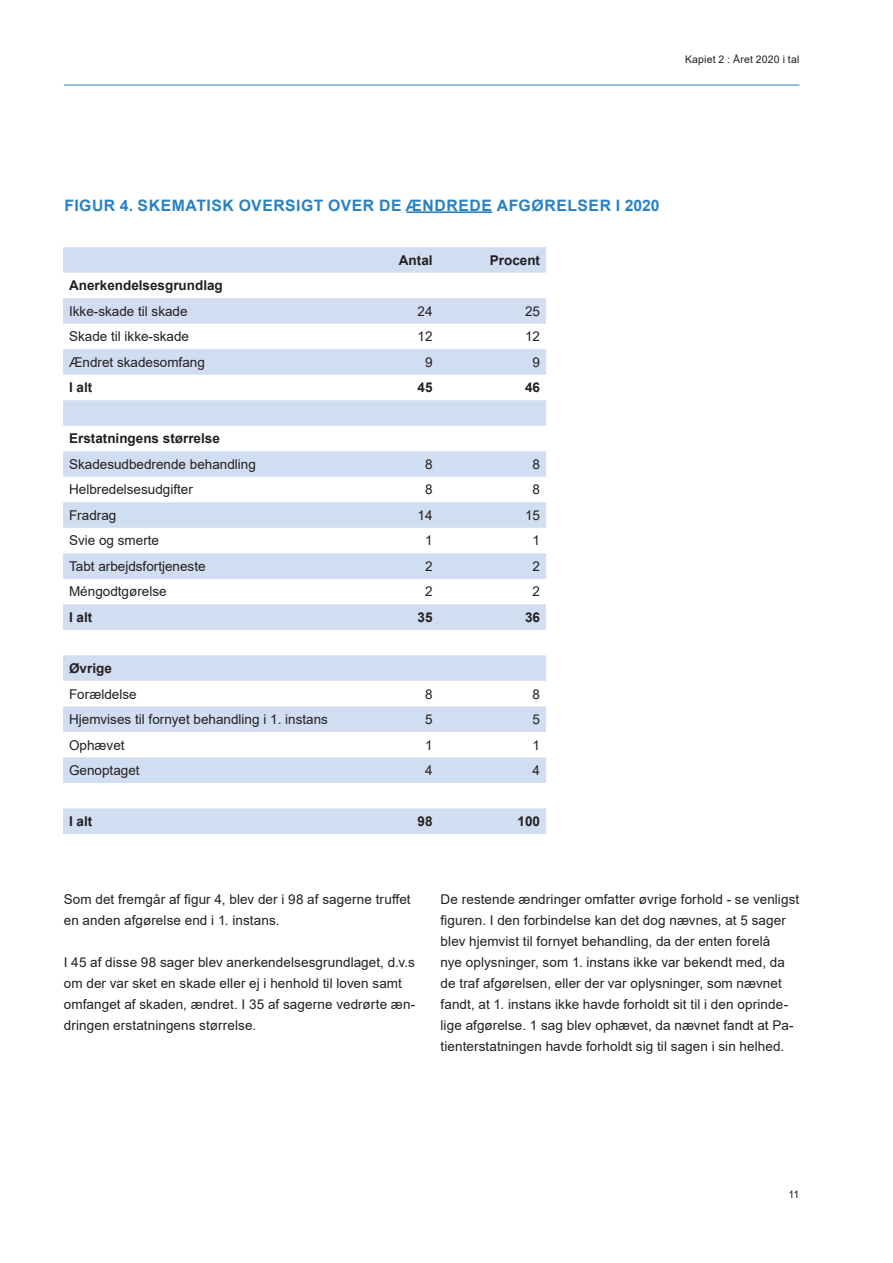
<style>
.page{position:relative;width:893px;height:1263px;background:#fff}
.page>*{position:absolute;margin:0;border:0;box-sizing:border-box;transform-origin:0 0}
.Brødtekst{font:700 15.75px "Arial";letter-spacing:.035em;color:#2981c4}
.Brødtekst-2{font:13.5px/21px "Arial";letter-spacing:.005em;color:#231f20}
.t1{font:700 13.5px "Arial";color:#231f20}
.Brødtekst-3{font:10.5px "Arial";letter-spacing:.015em;color:#231f20}
</style>
<div class="page">
<hr style="left:64px;top:85px;width:735px;height:1px;background:#2981c4">
<svg style="left:63px;top:247px;width:483px;height:587px;fill:#d7e1f2"></svg>
<hr style="left:406px;top:211px;width:86px;height:2px;background:#2981c4">
<p class="Brødtekst-3" style="left:685px;top:52px;width:116px">Kapiet 2 : Året 2020 i tal</p>
<p class="Brødtekst" style="left:64px;top:194px;width:597px">FIGUR 4. SKEMATISK OVERSIGT OVER DE ÆNDREDE AFGØRELSER I 2020</p>
<p class="t1" style="left:399px;top:251px;width:35px">Antal</p>
<p class="t1" style="left:490px;top:251px;width:52px">Procent</p>
<p class="t1" style="left:69px;top:276px;width:155px">Anerkendelsesgrundlag</p>
<p class="Brødtekst-2" style="left:69px;top:300px;width:120px">Ikke-skade til skade</p>
<p class="Brødtekst-2" style="left:418px;top:300px;width:17px">24</p>
<p class="Brødtekst-2" style="left:525px;top:300px;width:17px">25</p>
<p class="Brødtekst-2" style="left:69px;top:326px;width:122px">Skade til ikke-skade</p>
<p class="Brødtekst-2" style="left:418px;top:326px;width:17px">12</p>
<p class="Brødtekst-2" style="left:525px;top:326px;width:17px">12</p>
<p class="Brødtekst-2" style="left:69px;top:351px;width:137px">Ændret skadesomfang</p>
<p class="Brødtekst-2" style="left:425px;top:351px;width:9px">9</p>
<p class="Brødtekst-2" style="left:533px;top:351px;width:9px">9</p>
<p class="t1" style="left:69px;top:378px;width:25px">I alt</p>
<p class="t1" style="left:418px;top:378px;width:17px">45</p>
<p class="t1" style="left:525px;top:378px;width:17px">46</p>
<p class="t1" style="left:69px;top:429px;width:152px">Erstatningens størrelse</p>
<p class="Brødtekst-2" style="left:69px;top:454px;width:188px">Skadesudbedrende behandling</p>
<p class="Brødtekst-2" style="left:425px;top:454px;width:9px">8</p>
<p class="Brødtekst-2" style="left:533px;top:454px;width:9px">8</p>
<p class="Brødtekst-2" style="left:69px;top:479px;width:125px">Helbredelsesudgifter</p>
<p class="Brødtekst-2" style="left:425px;top:479px;width:9px">8</p>
<p class="Brødtekst-2" style="left:533px;top:479px;width:9px">8</p>
<p class="Brødtekst-2" style="left:69px;top:505px;width:49px">Fradrag</p>
<p class="Brødtekst-2" style="left:418px;top:505px;width:17px">14</p>
<p class="Brødtekst-2" style="left:525px;top:505px;width:17px">15</p>
<p class="Brødtekst-2" style="left:69px;top:530px;width:92px">Svie og smerte</p>
<p class="Brødtekst-2" style="left:425px;top:530px;width:9px">1</p>
<p class="Brødtekst-2" style="left:533px;top:530px;width:9px">1</p>
<p class="Brødtekst-2" style="left:69px;top:556px;width:138px">Tabt arbejdsfortjeneste</p>
<p class="Brødtekst-2" style="left:425px;top:556px;width:9px">2</p>
<p class="Brødtekst-2" style="left:533px;top:556px;width:9px">2</p>
<p class="Brødtekst-2" style="left:69px;top:581px;width:99px">Méngodtgørelse</p>
<p class="Brødtekst-2" style="left:425px;top:581px;width:9px">2</p>
<p class="Brødtekst-2" style="left:533px;top:581px;width:9px">2</p>
<p class="t1" style="left:69px;top:608px;width:25px">I alt</p>
<p class="t1" style="left:418px;top:608px;width:17px">35</p>
<p class="t1" style="left:525px;top:608px;width:17px">36</p>
<p class="t1" style="left:69px;top:659px;width:44px">Øvrige</p>
<p class="Brødtekst-2" style="left:69px;top:683px;width:69px">Forældelse</p>
<p class="Brødtekst-2" style="left:425px;top:683px;width:9px">8</p>
<p class="Brødtekst-2" style="left:533px;top:683px;width:9px">8</p>
<p class="Brødtekst-2" style="left:69px;top:709px;width:260px">Hjemvises til fornyet behandling i 1. instans</p>
<p class="Brødtekst-2" style="left:425px;top:709px;width:9px">5</p>
<p class="Brødtekst-2" style="left:533px;top:709px;width:9px">5</p>
<p class="Brødtekst-2" style="left:69px;top:734px;width:57px">Ophævet</p>
<p class="Brødtekst-2" style="left:425px;top:734px;width:9px">1</p>
<p class="Brødtekst-2" style="left:533px;top:734px;width:9px">1</p>
<p class="Brødtekst-2" style="left:69px;top:760px;width:72px">Genoptaget</p>
<p class="Brødtekst-2" style="left:425px;top:760px;width:9px">4</p>
<p class="Brødtekst-2" style="left:533px;top:760px;width:9px">4</p>
<p class="t1" style="left:69px;top:812px;width:25px">I alt</p>
<p class="t1" style="left:418px;top:812px;width:17px">98</p>
<p class="t1" style="left:518px;top:812px;width:24px">100</p>
<p class="Brødtekst-2" style="left:64px;top:888px;width:348px">Som det fremgår af figur 4, blev der i 98 af sagerne truffet en anden afgørelse end i 1. instans.</p>
<p class="Brødtekst-2" style="left:64px;top:951px;width:353px">I 45 af disse 98 sager blev anerkendelsesgrundlaget, d.v.s om der var sket en skade eller ej i henhold til loven samt omfanget af skaden, ændret. I 35 af sagerne vedrørte æn&shy;dringen erstatningens størrelse.</p>
<p class="Brødtekst-2" style="left:441px;top:888px;width:360px">De restende ændringer omfatter øvrige forhold - se venligst figuren. I den forbindelse kan det dog nævnes, at 5 sager blev hjemvist til fornyet behandling, da der enten forelå<br>nye oplysninger, som 1. instans ikke var bekendt med, da de traf afgørelsen, eller der var oplysninger, som nævnet fandt, at 1. instans ikke havde forholdt sit til i den oprinde&shy;lige afgørelse. 1 sag blev ophævet, da nævnet fandt at Pa&shy;tienterstatningen havde forholdt sig til sagen i sin helhed.</p>
<p class="Brødtekst-3" style="left:788px;top:1187px;width:12px">11</p>
</div>
